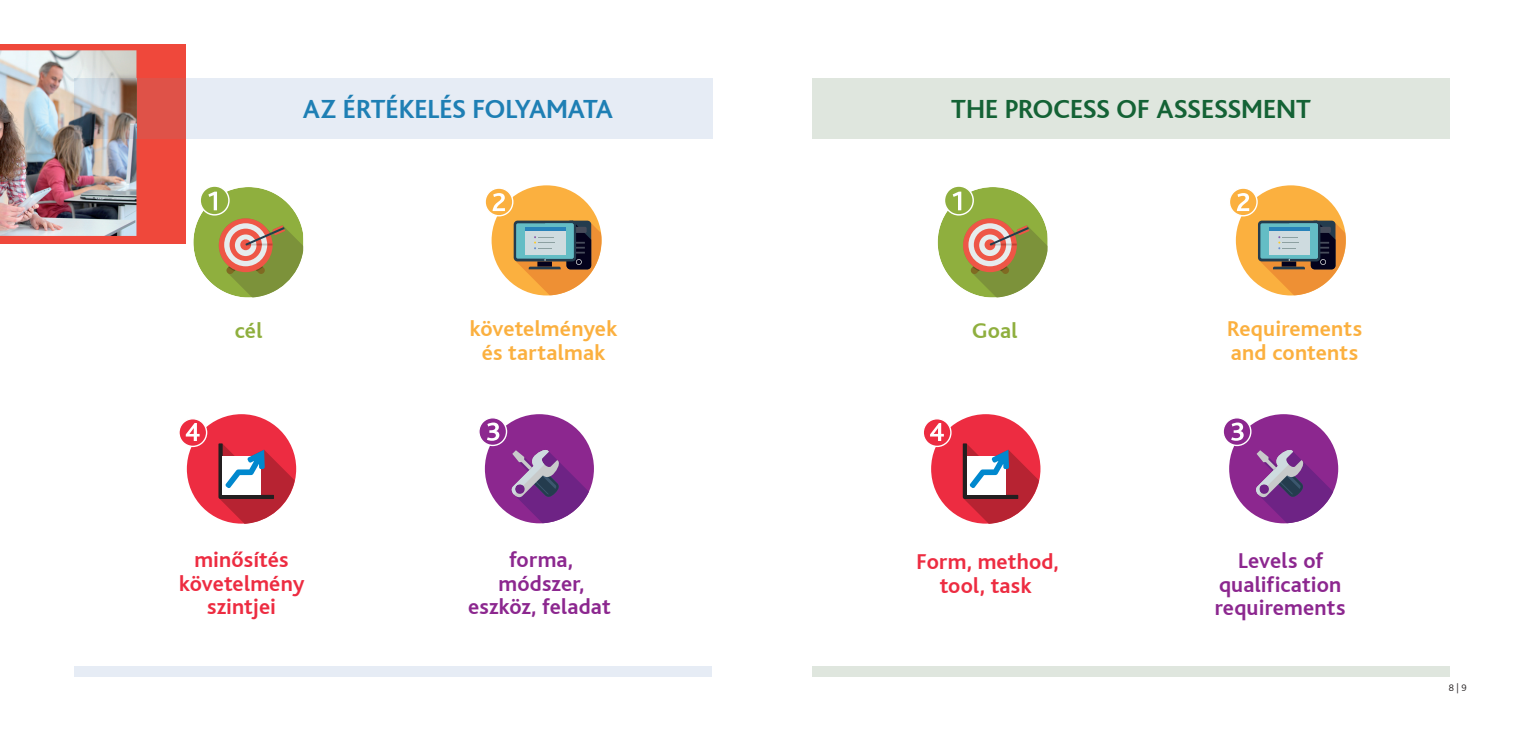
<style>
.page{position:relative;width:1524px;height:745px;background:#fff}
.page>*{position:absolute;margin:0;border:0;box-sizing:border-box;transform-origin:0 0}
.t1{font:700 27.5px "Bliss";letter-spacing:-.005em;color:#146235}
.t2{font:700 27.5px "Bliss";letter-spacing:-.005em;color:#1e7fb4}
.t3{font:22.5px/23.8px "Bliss Bold HU";letter-spacing:.01em;color:#8c278f;text-align:center}
.t4{font:22.5px/23.8px "Bliss Bold HU";letter-spacing:.005em;color:#ed2c41;text-align:center}
.t5{font:22.5px/23.8px "Bliss Bold HU";letter-spacing:.01em;color:#fbb03f;text-align:center}
.t6{font:22.5px "Bliss Bold HU";letter-spacing:.01em;color:#8faf3e}
.t7{font:300 10px "Bliss CE";color:#231f20}
</style>
<div class="page">
<div style="left:0;top:44px;width:186px;height:199px;background:#ef483b"></div>
<img style="left:0;top:50px;width:136px;height:186px">
<div style="left:186px;top:78px;width:526px;height:60px;background:#e6ecf5"></div>
<div style="left:136px;top:78px;width:50px;height:60px;background:#df5248"></div>
<img style="left:74px;top:78px;width:62px;height:60px">
<div style="left:74px;top:665px;width:638px;height:11px;background:#e6ecf5"></div>
<svg style="left:193px;top:186px;width:110px;height:111px"></svg>
<svg style="left:485px;top:187px;width:116px;height:108px"></svg>
<div style="left:187px;top:414px;width:109px;height:109px;background:#ed2c41;border-radius:50%"></div>
<svg style="left:218px;top:443px;width:77px;height:80px"></svg>
<svg style="left:179px;top:419px;width:28px;height:28px"></svg>
<svg style="left:479px;top:417px;width:110px;height:106px"></svg>
<div style="left:811px;top:78px;width:638px;height:60px;background:#dfe6de"></div>
<div style="left:811px;top:665px;width:638px;height:11px;background:#dfe6de"></div>
<svg style="left:937px;top:186px;width:110px;height:111px"></svg>
<svg style="left:1230px;top:187px;width:115px;height:108px"></svg>
<div style="left:931px;top:414px;width:109px;height:109px;background:#ed2c41;border-radius:50%"></div>
<svg style="left:963px;top:443px;width:76px;height:80px"></svg>
<svg style="left:924px;top:419px;width:27px;height:28px"></svg>
<svg style="left:1223px;top:417px;width:110px;height:106px"></svg>
<p class="t2" style="left:303px;top:95px;width:311px">AZ ÉRTÉKELÉS FOLYAMATA</p>
<p class="t1" style="left:951px;top:95px;width:361px">THE PROCESS OF ASSESSMENT</p>
<p class="t6" style="left:235px;top:317px;width:29px">cél</p>
<p class="t5" style="left:470px;top:317px;width:149px">követelmények és tartalmak</p>
<p class="t6" style="left:972px;top:317px;width:47px">Goal</p>
<p class="t5" style="left:1227px;top:316px;width:137px;text-align:left">Requirements and contents</p>
<p class="t4" style="left:179px;top:547px;width:127px">minősítés követelmény szintjei</p>
<p class="t3" style="left:468px;top:547px;width:144px">forma, módszer, eszköz, feladat</p>
<p class="t4" style="left:916px;top:549px;width:144px">Form, method, tool, task</p>
<p class="t3" style="left:1215px;top:548px;width:132px">Levels of qualification requirements</p>
<p class="t7" style="left:1448px;top:681px;width:19px">8 | 9</p>
</div>
